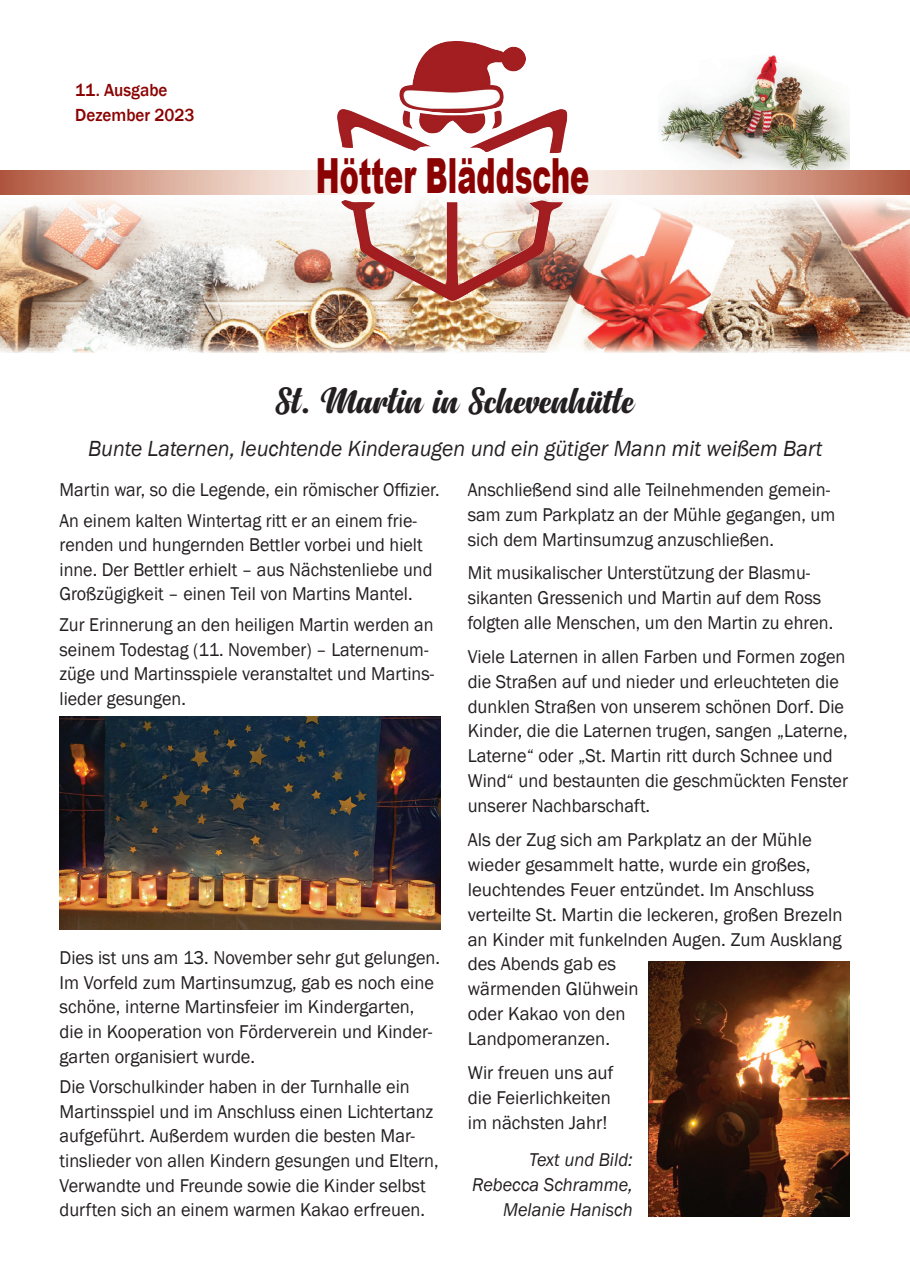
<style>
.page{position:relative;width:910px;height:1280px;background:#fff}
.page>*{position:absolute;margin:0;border:0;box-sizing:border-box;transform-origin:0 0}
.t1{font:900 48.45px "Arial";color:#8b0202;scale:.59 1}
.t2{font:37.5px "Anydore";color:#231f20;scale:1.1 1}
.t3{font:italic 22.5px "Franklin Gothic";color:#231f20;scale:.96 1}
.t4{font:19.05px/24.6px "Franklin Gothic";color:#231f20;scale:.96 1}
.t5{font:19.05px/24.6px "Franklin Gothic";color:#231f20;scale:.95 1}
.t6{font:19.05px/24.9px "Franklin Gothic";color:#231f20}
.t7{font:italic 19.05px/24.9px "Franklin Gothic";color:#231f20;text-align:right;scale:.96 1}
.t8{font:500 18px/25.8px "Franklin Gothic";color:#8b0202;scale:.95 1}
</style>
<div class="page">
<img style="left:658px;top:55px;width:192px;height:116px">
<img style="left:0;top:197px;width:910px;height:156px">
<svg style="left:0;top:171px;width:910px;height:24px;background:#daac9c"></svg>
<img style="left:336px;top:41px;width:232px;height:260px">
<img style="left:60px;top:716px;width:381px;height:213px">
<img style="left:648px;top:961px;width:202px;height:255px">
<p class="t8" style="left:75px;top:77px;width:127px">11. Ausgabe<br>Dezember 2023</p>
<h1 class="t1" style="left:316px;top:140px;width:465px">Hötter Bläddsche</h1>
<h2 class="t2" style="left:277px;top:378px;width:327px">St. Martin in Schevenhütte</h2>
<p class="t3" style="left:88px;top:435px;width:767px">Bunte Laternen, leuchtende Kinderaugen und ein gütiger Mann mit weißem Bart</p>
<p class="t5" style="left:60px;top:475px;width:402px;line-height:30.6px">Martin war, so die Legende, ein römischer Offizier.<br>An einem kalten Wintertag ritt er an einem frie-</p>
<p class="t5" style="left:60px;top:533px;width:394px">renden und hungernden Bettler vorbei und hielt inne. Der Bettler erhielt – aus Nächstenliebe und<br>Großzügigkeit – einen Teil von Martins Mantel.</p>
<p class="t5" style="left:60px;top:613px;width:396px">Zur Erinnerung an den heiligen Martin werden an seinem Todestag (11. November) – Laternenum&shy;züge und Martinsspiele veranstaltet und Martins&shy;lieder gesungen.</p>
<p class="t4" style="left:60px;top:946px;width:398px">Dies ist uns am 13. November sehr gut gelungen.<br>Im Vorfeld zum Martinsumzug, gab es noch eine schöne, interne Martinsfeier im Kindergarten, die in Kooperation von Förderverein und Kinder&shy;garten organisiert wurde.</p>
<p class="t4" style="left:60px;top:1075px;width:397px">Die Vorschulkinder haben in der Turnhalle ein Martinsspiel und im Anschluss einen Lichtertanz aufgeführt. Außerdem wurden die besten Mar&shy;tinslieder von allen Kindern gesungen und Eltern, Verwandte und Freunde sowie die Kinder selbst durften sich an einem warmen Kakao erfreuen.</p>
<p class="t4" style="left:468px;top:478px;width:384px">Anschließend sind alle Teilnehmenden gemein&shy;sam zum Parkplatz an der Mühle gegangen, um sich dem Martinsumzug anzuschließen.</p>
<p class="t5" style="left:468px;top:561px;width:386px">Mit musikalischer Unterstützung der Blasmu&shy;sikanten Gressenich und Martin auf dem Ross folgten alle Menschen, um den Martin zu ehren.</p>
<p class="t4" style="left:468px;top:644px;width:398px">Viele Laternen in allen Farben und Formen zogen die Straßen auf und nieder und erleuchteten die dunklen Straßen von unserem schönen Dorf. Die Kinder, die die Laternen trugen, sangen „Laterne, Laterne“ oder „St. Martin ritt durch Schnee und Wind“ und bestaunten die geschmückten Fenster unserer Nachbarschaft.</p>
<p class="t6" style="left:468px;top:827px;width:376px">Als der Zug sich am Parkplatz an der Mühle wieder gesammelt hatte, wurde ein großes, leuchtendes Feuer entzündet. Im Anschluss verteilte St. Martin die leckeren, großen Brezeln an Kinder mit funkelnden Augen. Zum Ausklang des Abends gab es<br>wärmenden Glühwein<br>oder Kakao von den<br>Landpomeranzen.</p>
<p class="t6" style="left:468px;top:1060px;width:147px">Wir freuen uns auf die Feierlichkeiten im nächsten Jahr!</p>
<p class="t7" style="left:472px;top:1148px;width:169px">Text und Bild:<br>Rebecca Schramme,<br>Melanie Hanisch</p>
</div>
